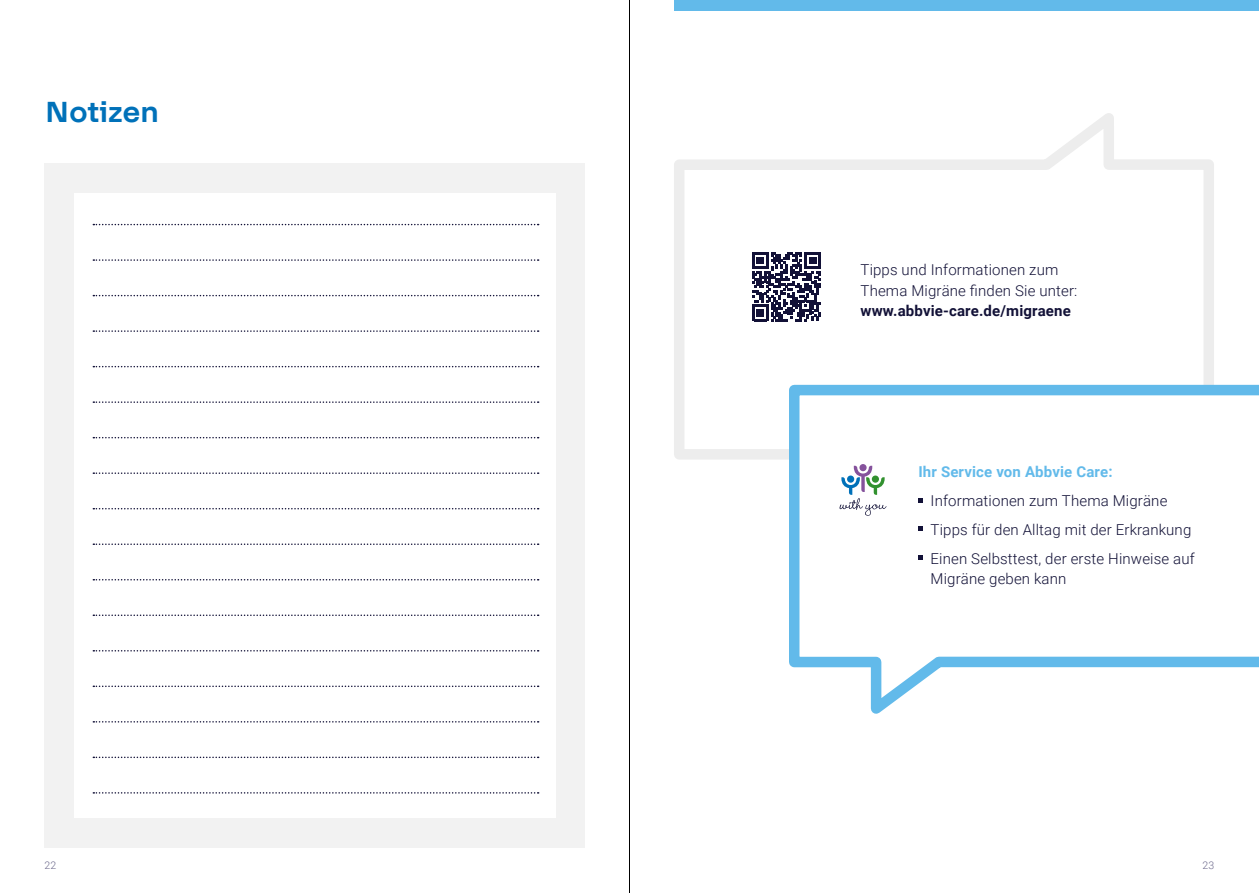
<style>
.page{position:relative;width:1259px;height:893px;background:#fff}
.page>*{position:absolute;margin:0;border:0;box-sizing:border-box;transform-origin:0 0}
.t1{font:700 31.5px "F37 Lineca";letter-spacing:-.005em;color:#0071b9}
.t2{font:300 15px/28.8px "Roboto";letter-spacing:.01em;color:#121137}
.t3{font:700 15px "Roboto";letter-spacing:.01em;color:#121137}
.t4{font:700 15px "Roboto";letter-spacing:.01em;color:#62baea}
.t5{font:300 10.5px "Roboto";color:#6c698b}
</style>
<div class="page">
<div style="left:674px;top:0;width:585px;height:11px;background:#62baea"></div>
<svg style="left:674px;top:113px;width:540px;height:347px"></svg>
<svg style="left:784px;top:380px;width:475px;height:334px"></svg>
<svg style="left:752px;top:252px;width:69px;height:69px"></svg>
<svg style="left:918px;top:498px;width:4px;height:4px"></svg>
<svg style="left:918px;top:527px;width:4px;height:4px"></svg>
<svg style="left:918px;top:556px;width:4px;height:4px"></svg>
<div style="left:45px;top:164px;width:540px;height:684px;background:#f2f2f2"></div>
<div style="left:74px;top:193px;width:481px;height:625px;background:#fff"></div>
<svg style="left:93px;top:224px;width:445px;height:1px"></svg>
<svg style="left:93px;top:366px;width:445px;height:1px"></svg>
<svg style="left:93px;top:508px;width:445px;height:1px"></svg>
<svg style="left:93px;top:650px;width:445px;height:1px"></svg>
<svg style="left:93px;top:259px;width:445px;height:2px"></svg>
<svg style="left:93px;top:401px;width:445px;height:2px"></svg>
<svg style="left:93px;top:543px;width:445px;height:2px"></svg>
<svg style="left:93px;top:686px;width:445px;height:1px"></svg>
<svg style="left:93px;top:330px;width:445px;height:2px"></svg>
<svg style="left:93px;top:472px;width:445px;height:2px"></svg>
<svg style="left:93px;top:614px;width:445px;height:2px"></svg>
<svg style="left:93px;top:757px;width:445px;height:1px"></svg>
<svg style="left:93px;top:295px;width:445px;height:1px"></svg>
<svg style="left:93px;top:437px;width:445px;height:1px"></svg>
<svg style="left:93px;top:579px;width:445px;height:1px"></svg>
<svg style="left:93px;top:721px;width:445px;height:2px"></svg>
<svg style="left:93px;top:792px;width:445px;height:2px"></svg>
<svg style="left:839px;top:464px;width:47px;height:52px"></svg>
<hr style="left:629px;top:0;width:1px;height:893px;background:#000">
<h1 class="t1" style="left:45px;top:93px;width:115px">Notizen</h1>
<p class="t2" style="left:860px;top:259px;width:218px;line-height:20.7px">Tipps und Informationen zum<br>Thema Migräne finden Sie unter:</p>
<p class="t3" style="left:860px;top:300px;width:212px">www.abbvie-care.de/migraene</p>
<p class="t4" style="left:918px;top:461px;width:196px">Ihr Service von Abbvie Care:</p>
<p class="t2" style="left:930px;top:486px;width:266px">Informationen zum Thema Migräne<br>Tipps für den Alltag mit der Erkrankung<br>Einen Selbsttest, der erste Hinweise auf</p>
<p class="t2" style="left:930px;top:564px;width:137px">Migräne geben kann</p>
<p class="t5" style="left:45px;top:858px;width:13px">22</p>
<p class="t5" style="left:1202px;top:858px;width:13px">23</p>
</div>
